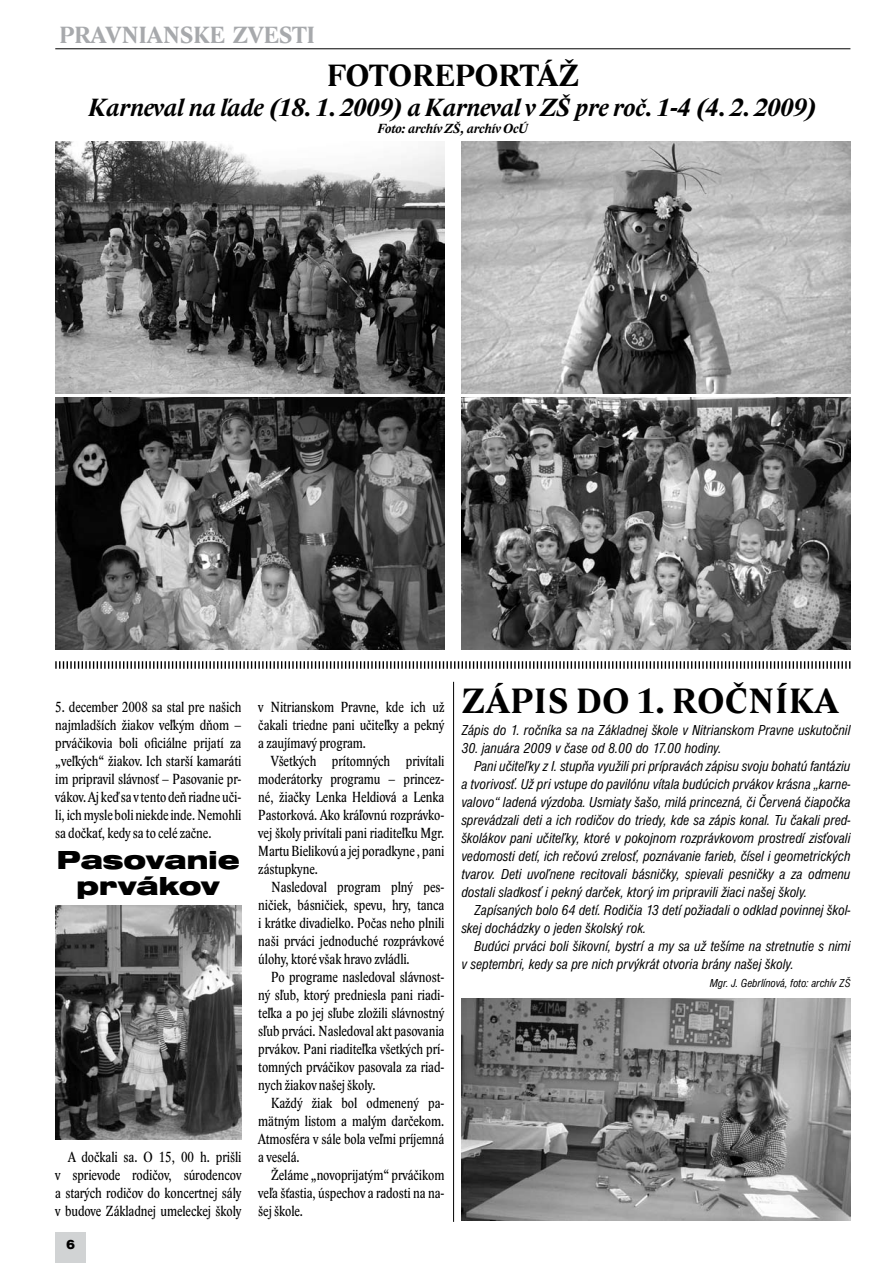
<style>
.page{position:relative;width:893px;height:1263px;background:#fff}
.page>*{position:absolute;margin:0;border:0;box-sizing:border-box;transform-origin:0 0}
.t1{font:700 36px "Lido STF";letter-spacing:.015em;color:#000}
.t2{font:700 31.5px "Lido STF";color:#000}
.t3{font:27px/25.5px "Nimbus Sans DOT Blac Exte";color:#000;text-align:center}
.t4{font:italic 700 25.5px "Lido STF";color:#000}
.t5{font:700 24px "Lido STF";letter-spacing:-.02em;color:#a7a9ac}
.t6{font:15px/18px "Lido STF Cond";color:#000;text-align:justify}
.t7{font:italic condensed 15px "Nimbus Sans DOT";color:#000}
.t8{font:italic 700 13.5px "Lido STF";color:#000}
.t9{font:13.5px "Nimbus Sans DOT Blac";color:#000}
.t10{font:italic condensed 12px "Nimbus Sans DOT";color:#000}
</style>
<div class="page">
<hr style="left:55px;top:48px;width:795px;height:1px;background:#000">
<img style="left:55px;top:141px;width:389px;height:252px">
<img style="left:55px;top:397px;width:389px;height:252px">
<img style="left:55px;top:905px;width:186px;height:234px">
<img style="left:461px;top:141px;width:389px;height:252px">
<img style="left:461px;top:397px;width:389px;height:252px">
<img style="left:461px;top:998px;width:389px;height:222px">
<hr style="left:453px;top:682px;width:1px;height:540px;background:#000">
<svg style="left:55px;top:661px;width:796px;height:8px"></svg>
<div style="left:55px;top:1232px;width:31px;height:31px;background:#d1d3d4"></div>
<h3 class="t5" style="left:59px;top:22px;width:257px">PRAVNIANSKE ZVESTI</h3>
<h2 class="t2" style="left:327px;top:58px;width:252px">FOTOREPORTÁŽ</h2>
<h3 class="t4" style="left:89px;top:94px;width:729px">Karneval na ľade (18. 1. 2009) a Karneval v ZŠ pre roč. 1-4 (4. 2. 2009)</h3>
<p class="t8" style="left:378px;top:121px;width:152px">Foto: archív ZŠ, archív OcÚ</p>
<p class="t6" style="left:55px;top:698px;width:188px">5. december 2008 sa stal pre našich najmladších žiakov veľkým dňom – prváčikovia boli oficiálne prijatí za „veľkých“ žiakov. Ich starší kamaráti im pripravil slávnosť – Pasovanie pr&shy;vákov. Aj keď sa vtento deň riadne uči&shy;li, ich mysle boli niekde inde. Nemohli sa dočkať, kedy sa to celé začne.</p>
<h3 class="t3" style="left:57px;top:848px;width:184px">Pasovanie prvákov</h3>
<p class="t6" style="left:55px;top:1148px;width:188px;text-indent:13px">A dočkali sa. O 15, 00 h. prišli v sprievode rodičov, súrodencov a starých rodičov do koncertnej sály v budove Základnej umeleckej školy</p>
<p class="t9" style="left:66px;top:1236px;width:11px">6</p>
<p class="t6" style="left:258px;top:698px;width:188px">v Nitrianskom Pravne, kde ich už čakali triedne pani učiteľky a pekný azaujímavý program.</p>
<p class="t6" style="left:258px;top:752px;width:188px;text-indent:13px">Všetkých prítomných privítali moderátorky programu – princez&shy;né, žiačky Lenka Heldiová a Lenka Pastorková. Ako kráľovnú rozprávko&shy;vej školy privítali pani riaditeľku Mgr.<br>Martu Bielikovú ajej poradkyne , pani zástupkyne.</p>
<p class="t6" style="left:258px;top:878px;width:188px;text-indent:13px">Nasledoval program plný pes&shy;ničiek, básničiek, spevu, hry, tanca i krátke divadielko. Počas neho plnili naši prváci jednoduché rozprávkové úlohy, ktoré však hravo zvládli.</p>
<p class="t6" style="left:258px;top:968px;width:188px;text-indent:13px">Po programe nasledoval slávnost&shy;ný sľub, ktorý predniesla pani riadi&shy;teľka a po jej sľube zložili slávnostný sľub prváci. Nasledoval akt pasovania prvákov. Pani riaditeľka všetkých prí&shy;tomných prváčikov pasovala za riad&shy;nych žiakov našej školy.</p>
<p class="t6" style="left:258px;top:1094px;width:188px;text-indent:13px">Každý žiak bol odmenený pa&shy;mätným listom a malým darčekom.<br>Atmosféra v sále bola veľmi príjemná aveselá.</p>
<p class="t6" style="left:258px;top:1166px;width:188px;text-indent:13px">Želáme „novoprijatým“ prváčikom veľa šťastia, úspechov a radosti na na&shy;šej škole.</p>
<h1 class="t1" style="left:462px;top:682px;width:46px">ZÁPIS</h1>
<h1 class="t1" style="left:576px;top:682px;width:264px">DO 1. ROČNÍKA</h1>
<p class="t7" style="left:461px;top:722px;width:391px">Zápis do 1. ročníka sa na Základnej škole v Nitrianskom Pravne uskutočnil</p>
<p class="t7" style="left:461px;top:740px;width:262px">30. januára 2009 v čase od 8.00 do 17.00 hodiny.</p>
<p class="t7" style="left:474px;top:758px;width:378px">Pani učiteľky z I. stupňa využili pri prípravách zápisu svoju bohatú fantáziu</p>
<p class="t7" style="left:461px;top:776px;width:391px">a tvorivosť. Už pri vstupe do pavilónu vítala budúcich prvákov krásna „karne-</p>
<p class="t7" style="left:461px;top:794px;width:391px">valovo“ ladená výzdoba. Usmiaty šašo, milá princezná, či Červená čiapočka</p>
<p class="t7" style="left:461px;top:812px;width:391px">sprevádzali deti a ich rodičov do triedy, kde sa zápis konal. Tu čakali pred-</p>
<p class="t7" style="left:461px;top:830px;width:391px">školákov pani učiteľky, ktoré v pokojnom rozprávkovom prostredí zisťovali</p>
<p class="t7" style="left:461px;top:848px;width:391px">vedomosti detí, ich rečovú zrelosť, poznávanie farieb, čísel i geometrických</p>
<p class="t7" style="left:461px;top:866px;width:391px">tvarov. Deti uvoľnene recitovali básničky, spievali pesničky a za odmenu</p>
<p class="t7" style="left:461px;top:884px;width:347px">dostali sladkosť i pekný darček, ktorý im pripravili žiaci našej školy.</p>
<p class="t7" style="left:474px;top:902px;width:378px">Zapísaných bolo 64 detí. Rodičia 13 detí požiadali o odklad povinnej škol-</p>
<p class="t7" style="left:461px;top:920px;width:186px">skej dochádzky o jeden školský rok.</p>
<p class="t7" style="left:474px;top:938px;width:378px">Budúci prváci boli šikovní, bystrí a my sa už tešíme na stretnutie s nimi</p>
<p class="t7" style="left:461px;top:956px;width:334px">v septembri, kedy sa pre nich prvýkrát otvoria brány našej školy.</p>
<p class="t10" style="left:710px;top:977px;width:142px">Mgr. J. Gebrlínová, foto: archív ZŠ</p>
</div>
